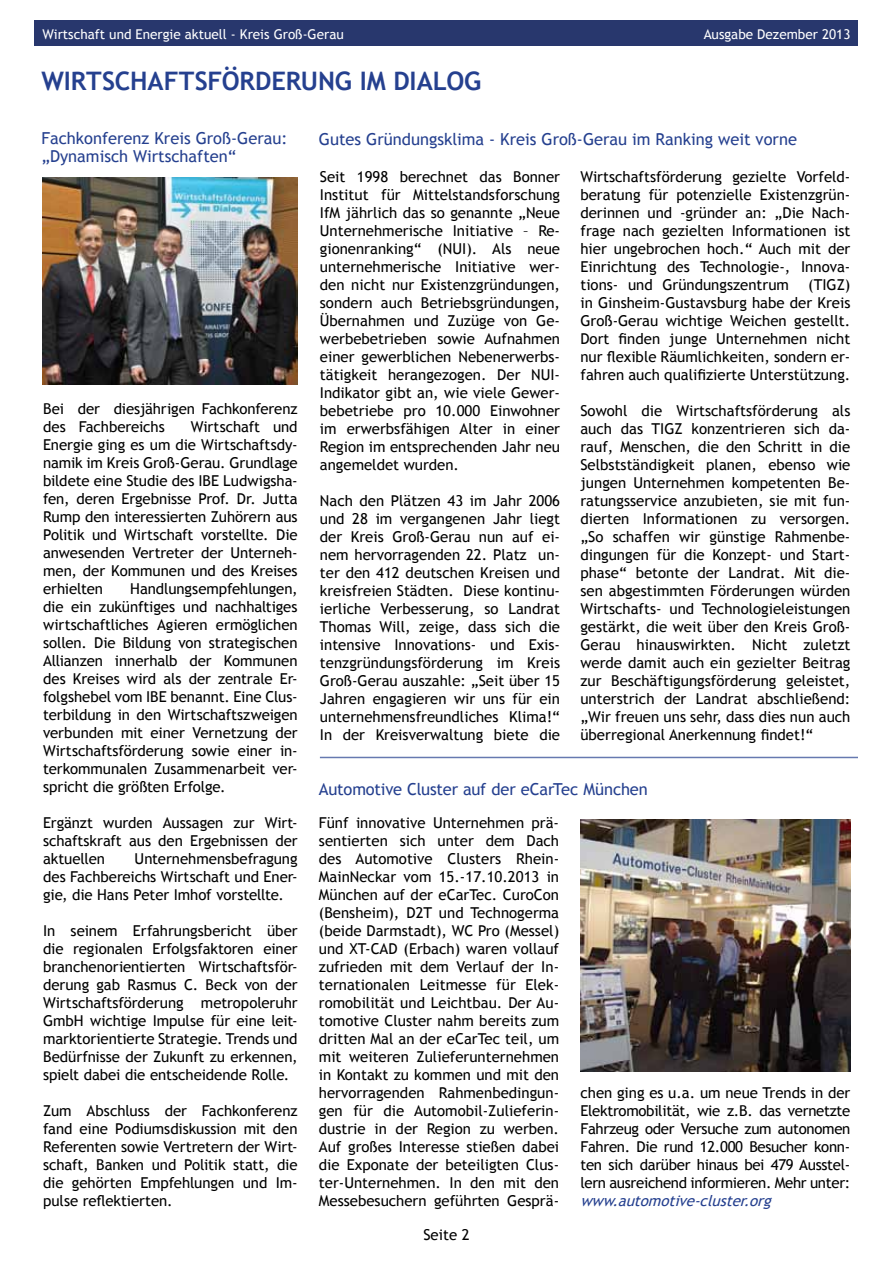
<style>
.page{position:relative;width:893px;height:1263px;background:#fff}
.page>*{position:absolute;margin:0;border:0;box-sizing:border-box;transform-origin:0 0}
.t1{font:700 25.5px "Trebuchet MS";color:#25408f}
.t2{font:16.5px/18px "Trebuchet MS";color:#25408f}
.t3{font:15px/18px "Trebuchet MS";color:#000;text-align:justify}
.t4{font:italic 15px "Trebuchet MS";color:#25408f}
.t5{font:13.5px "Trebuchet MS";color:#fff}
</style>
<div class="page">
<div style="left:35px;top:20px;width:823px;height:26px;background:#28376d"></div>
<img style="left:580px;top:819px;width:270px;height:252px">
<hr style="left:320px;top:757px;width:538px;height:1px;background:#25408f">
<img style="left:43px;top:178px;width:255px;height:206px">
<p class="t5" style="left:43px;top:26px;width:303px">Wirtschaft und Energie aktuell - Kreis Groß-Gerau</p>
<p class="t5" style="left:704px;top:26px;width:148px">Ausgabe Dezember 2013</p>
<h1 class="t1" style="left:41px;top:65px;width:261px">WIRTSCHAFTSFÖRD ERUN</h1>
<h1 class="t1" style="left:335px;top:65px;width:148px">G IM DIALOG</h1>
<p class="t2" style="left:41px;top:129px;width:248px">Fachkonferenz Kreis Groß-Gerau: „Dynamisch Wirtschaften“</p>
<p class="t3" style="left:43px;top:400px;width:256px">Bei der diesjährigen Fachkonferenz des Fachbereichs</p>
<p class="t3" style="left:43px;top:418px;width:256px;text-indent:148px">Wirtschaft und Energie ging es um die Wirtschaftsdy&shy;namik im Kreis Groß-Gerau. Grundlage bildete eine Studie des IBE Ludwigsha&shy;fen, deren Ergebnisse Prof. Dr. Jutta Rump den interessierten Zuhörern aus Politik und Wirtschaft vorstellte. Die anwesenden Vertreter der Unterneh&shy;men, der Kommunen und des Kreises erhielten</p>
<p class="t3" style="left:43px;top:580px;width:256px;text-indent:87px">Handlungsempfehlungen, die ein zukünftiges und nachhaltiges wirtschaftliches Agieren ermöglichen sollen. Die Bildung von strategischen Allianzen innerhalb der Kommunen des Kreises wird als der zentrale Er&shy;folgshebel vom IBE benannt. Eine Clus&shy;terbildung in den Wirtschaftszweigen verbunden mit einer Vernetzung der Wirtschaftsförderung sowie einer in&shy;terkommunalen Zusammenarbeit ver&shy;spricht die größten Erfolge.</p>
<p class="t3" style="left:43px;top:814px;width:256px">Ergänzt wurden Aussagen zur Wirt&shy;schaftskraft aus den Ergebnissen der aktuellen</p>
<p class="t3" style="left:43px;top:850px;width:256px;text-indent:92px">Unternehmensbefragung des Fachbereichs Wirtschaft und Ener&shy;gie, die Hans Peter Imhof vorstellte.</p>
<p class="t3" style="left:43px;top:922px;width:256px">In seinem Erfahrungsbericht über die regionalen Erfolgsfaktoren einer branchenorientierten Wirtschaftsför&shy;derung gab Rasmus C. Beck von der Wirtschaftsförderung metropoleruhr GmbH wichtige Impulse für eine leit&shy;marktorientierte Strategie. Trends und Bedürfnisse der Zukunft zu erkennen, spielt dabei die entscheidende Rolle.</p>
<p class="t3" style="left:43px;top:1102px;width:256px">Zum Abschluss der Fachkonferenz fand eine Podiumsdiskussion mit den Referenten sowie Vertretern der Wirt&shy;schaft, Banken und Politik statt, die die gehörten Empfehlungen und Im&shy;pulse reflektierten.</p>
<p class="t2" style="left:319px;top:131px;width:480px">Gutes Gründungsklima - Kreis Groß-Gerau im Ranking weit vorne</p>
<p class="t3" style="left:320px;top:168px;width:242px">Seit 1998 berechnet das Bonner Institut für Mittelstandsforschung IfM jährlich das so genannte „Neue Unternehmerische Initiative – Re&shy;gionenranking“ (NUI). Als neue unternehmerische Initiative wer&shy;den nicht nur Existenzgründungen, sondern auch Betriebsgründungen, Übernahmen und Zuzüge von Ge&shy;werbebetrieben sowie Aufnahmen einer gewerblichen Nebenerwerbs&shy;tätigkeit herangezogen. Der NUI-Indikator gibt an, wie viele Gewer&shy;bebetriebe pro 10.000 Einwohner im erwerbsfähigen Alter in einer Region im entsprechenden Jahr neu angemeldet wurden.</p>
<p class="t3" style="left:320px;top:492px;width:242px">Nach den Plätzen 43 im Jahr 2006 und 28 im vergangenen Jahr liegt der Kreis Groß-Gerau nun auf ei&shy;nem hervorragenden 22. Platz un&shy;ter den 412 deutschen Kreisen und kreisfreien Städten. Diese kontinu&shy;ierliche Verbesserung, so Landrat Thomas Will, zeige, dass sich die intensive Innovations- und Exis&shy;tenzgründungsförderung im Kreis Groß-Gerau auszahle: „Seit über 15<br>Jahren engagieren wir uns für ein unternehmensfreundliches Klima!“ In der Kreisverwaltung biete die</p>
<p class="t3" style="left:580px;top:168px;width:271px">Wirtschaftsförderung gezielte Vorfeld&shy;beratung für potenzielle Existenzgrün&shy;derinnen und -gründer an: „Die Nach&shy;frage nach gezielten Informationen ist hier ungebrochen hoch.“ Auch mit der Einrichtung des Technologie-, Innova&shy;tions- und Gründungszentrum</p>
<p class="t3" style="left:580px;top:276px;width:271px;text-indent:228px">(TIGZ) in Ginsheim-Gustavsburg habe der Kreis Groß-Gerau wichtige Weichen gestellt.<br>Dort finden junge Unternehmen nicht nur flexible Räumlichkeiten, sondern er&shy;fahren auch qualifizierte Unterstützung.</p>
<p class="t3" style="left:580px;top:402px;width:272px">Sowohl die Wirtschaftsförderung als auch das TIGZ konzentrieren sich da&shy;rauf, Menschen, die den Schritt in die Selbstständigkeit planen, ebenso wie jungen Unternehmen kompetenten Be&shy;ratungsservice anzubieten, sie mit fun&shy;dierten Informationen zu versorgen. „So schaffen wir günstige Rahmenbe&shy;dingungen für die Konzept- und Start&shy;phase“ betonte der Landrat. Mit die&shy;sen abgestimmten Förderungen würden Wirtschafts- und Technologieleistungen gestärkt, die weit über den Kreis Groß-Gerau hinauswirkten. Nicht zuletzt werde damit auch ein gezielter Beitrag zur Beschäftigungsförderung geleistet, unterstrich der Landrat abschließend: „Wir freuen uns sehr, dass dies nun auch überregional Anerkennung findet!“</p>
<p class="t2" style="left:319px;top:780px;width:330px">Automotive Cluster auf der eCarTec München</p>
<p class="t3" style="left:319px;top:814px;width:242px">Fünf innovative Unternehmen prä&shy;sentierten sich unter dem Dach des Automotive Clusters Rhein-MainNeckar vom 15.-17.10.2013 in München auf der eCarTec. CuroCon (Bensheim), D2T und Technogerma (beide Darmstadt), WC Pro (Messel) und XT-CAD (Erbach) waren vollauf zufrieden mit dem Verlauf der In&shy;ternationalen Leitmesse für Elek&shy;romobilität und Leichtbau. Der Au&shy;tomotive Cluster nahm bereits zum dritten Mal an der eCarTec teil, um mit weiteren Zulieferunternehmen in Kontakt zu kommen und mit den hervorragenden Rahmenbedingun&shy;gen für die Automobil-Zulieferin&shy;dustrie in der Region zu werben.<br>Auf großes Interesse stießen dabei die Exponate der beteiligten Clus&shy;ter-Unternehmen. In den mit den Messebesuchern geführten Gesprä-</p>
<p class="t3" style="left:423px;top:1226px;width:48px">Seite 2</p>
<p class="t3" style="left:580px;top:1084px;width:271px">chen ging es u.a. um neue Trends in der Elektromobilität, wie z.B. das vernetzte Fahrzeug oder Versuche zum autonomen Fahren. Die rund 12.000 Besucher konn&shy;ten sich darüber hinaus bei 479 Ausstel&shy;lern ausreichend informieren. Mehr unter:</p>
<p class="t4" style="left:580px;top:1192px;width:197px">www.automotive-cluster.org</p>
</div>
